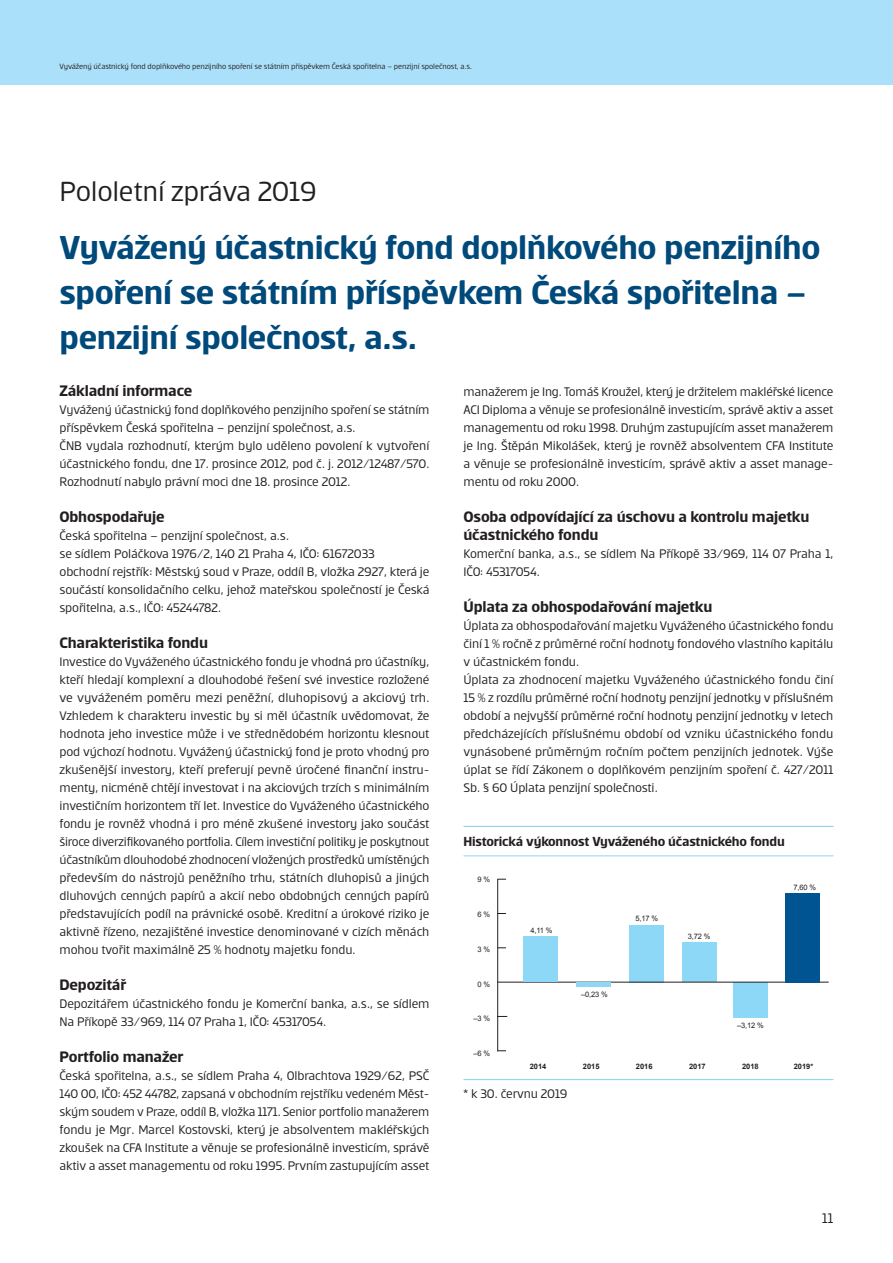
<style>
.page{position:relative;width:893px;height:1263px;background:#fff}
.page>*{position:absolute;margin:0;border:0;box-sizing:border-box;transform-origin:0 0}
.t1{font:700 36px/45px "Erste";letter-spacing:-.01em;color:#00497b}
.t2{font:30px "Erste";letter-spacing:-.01em;color:#231f20}
.t3{font:700 16.5px/18px "Erste";letter-spacing:-.01em;color:#231f20}
.t4{font:15px "Erste";color:#231f20}
.t5{font:700 14.25px "Erste";letter-spacing:-.01em;color:#231f20}
.t6{font:13.5px/18px "Erste";letter-spacing:-.01em;color:#231f20}
.t7{font:8.25px "Erste";letter-spacing:-.01em;color:#231f20}
.t8{font:7.5px "Arial";letter-spacing:-.02em;color:#231f20}
.t9{font:700 7.5px "Arial";color:#231f20}
</style>
<div class="page">
<div style="left:0;top:0;width:893px;height:85px;background:#aae0f9"></div>
<hr style="left:463px;top:826px;width:370px;height:1px;background:#8dd7f7">
<hr style="left:463px;top:855px;width:370px;height:1px;background:#8dd7f7">
<hr style="left:463px;top:1079px;width:370px;height:1px;background:#8dd7f7">
<div style="left:733px;top:982px;width:34px;height:35px;background:#8dd7f7"></div>
<div style="left:629px;top:925px;width:34px;height:57px;background:#8dd7f7"></div>
<div style="left:682px;top:943px;width:34px;height:39px;background:#8dd7f7"></div>
<hr style="left:497px;top:982px;width:332px;height:1px;background:#231f20">
<hr style="left:497px;top:879px;width:1px;height:172px;background:#231f20">
<hr style="left:577px;top:982px;width:34px;height:4px;background:#8dd7f7">
<div style="left:785px;top:893px;width:34px;height:89px;background:#005492"></div>
<div style="left:523px;top:936px;width:34px;height:46px;background:#8dd7f7"></div>
<p class="t7" style="left:60px;top:62px;width:414px">Vyvážený účastnický fond doplňkového penzijního spoření se státním příspěvkem Česká spořitelna – penzijní společnost, a.s.</p>
<h2 class="t2" style="left:60px;top:176px;width:259px">Pololetní zpráva 2019</h2>
<h1 class="t1" style="left:60px;top:224px;width:762px">Vyvážený účastnický fond doplňkového penzijního spoření se státním příspěvkem Česká spořitelna – penzijní společnost, a.s.</h1>
<p class="t3" style="left:60px;top:381px;width:134px">Základní informace</p>
<p class="t6" style="left:60px;top:400px;width:371px">Vyvážený účastnický fond doplňkového penzijního spoření se státním příspěvkem Česká spořitelna – penzijní společnost, a.s.<br>ČNB vydala rozhodnutí, kterým bylo uděleno povolení k vytvoření účastnického fondu, dne 17. prosince 2012, pod č. j. 2012/12487/570.<br>Rozhodnutí nabylo právní moci dne 18. prosince 2012.</p>
<p class="t3" style="left:60px;top:507px;width:107px">Obhospodařuje</p>
<p class="t6" style="left:60px;top:526px;width:371px">Česká spořitelna – penzijní společnost, a.s.<br>se sídlem Poláčkova 1976/2, 140 21 Praha 4, IČO: 61672033<br>obchodní rejstřík: Městský soud v Praze, oddíl B, vložka 2927, která je součástí konsolidačního celku, jehož mateřskou společností je Česká spořitelna, a.s., IČO: 45244782.</p>
<p class="t3" style="left:60px;top:633px;width:150px">Charakteristika fondu</p>
<p class="t6" style="left:60px;top:652px;width:371px;text-align:justify">Investice do Vyváženého účastnického fondu je vhodná pro účastníky, kteří hledají komplexní a dlouhodobé řešení své investice rozložené ve vyváženém poměru mezi peněžní, dluhopisový a akciový trh.<br>Vzhledem k charakteru investic by si měl účastník uvědomovat, že hodnota jeho investice může i ve střednědobém horizontu klesnout pod výchozí hodnotu. Vyvážený účastnický fond je proto vhodný pro zkušenější investory, kteří preferují pevně úročené finanční instru&shy;menty, nicméně chtějí investovat i na akciových trzích s minimálním investičním horizontem tří let. Investice do Vyváženého účastnického fondu je rovněž vhodná i pro méně zkušené investory jako součást široce diverzifikovaného portfolia. Cílem investiční politiky je poskytnout účastníkům dlouhodobé zhodnocení vložených prostředků umístěných především do nástrojů peněžního trhu, státních dluhopisů a jiných dluhových cenných papírů a akcií nebo obdobných cenných papírů představujících podíl na právnické osobě. Kreditní a úrokové riziko je aktivně řízeno, nezajištěné investice denominované v cizích měnách mohou tvořit maximálně 25 % hodnoty majetku fondu.</p>
<p class="t3" style="left:60px;top:975px;width:68px">Depozitář</p>
<p class="t6" style="left:60px;top:994px;width:371px">Depozitářem účastnického fondu je Komerční banka, a.s., se sídlem<br>Na Příkopě 33/969, 114 07 Praha 1, IČO: 45317054.</p>
<p class="t3" style="left:60px;top:1047px;width:125px">Portfolio manažer</p>
<p class="t6" style="left:60px;top:1066px;width:371px;text-align:justify">Česká spořitelna, a.s., se sídlem Praha 4, Olbrachtova 1929/62, PSČ 140 00, IČO: 452 44 782, zapsaná v obchodním rejstříku vedeném Měst&shy;ským soudem v Praze, oddíl B, vložka 1171. Senior portfolio manažerem fondu je Mgr. Marcel Kostovski, který je absolventem makléřských zkoušek na CFA Institute a věnuje se profesionálně investicím, správě aktiv a asset managementu od roku 1995. Prvním zastupujícím asset</p>
<p class="t6" style="left:463px;top:382px;width:371px;text-align:justify">manažerem je Ing. Tomáš Kroužel, který je držitelem makléřské licence ACI Diploma a věnuje se profesionálně investicím, správě aktiv a asset managementu od roku 1998. Druhým zastupujícím asset manažerem je Ing. Štěpán Mikolášek, který je rovněž absolventem CFA Institute a věnuje se profesionálně investicím, správě aktiv a asset manage&shy;mentu od roku 2000.</p>
<p class="t3" style="left:463px;top:507px;width:347px">Osoba odpovídající za úschovu a kontrolu majetku účastnického fondu</p>
<p class="t6" style="left:463px;top:544px;width:371px">Komerční banka, a.s., se sídlem Na Příkopě 33/969, 114 07 Praha 1,<br>IČO: 45317054.</p>
<p class="t3" style="left:463px;top:597px;width:250px">Úplata za obhospodařování majetku</p>
<p class="t6" style="left:463px;top:616px;width:372px">Úplata za obhospodařování majetku Vyváženého účastnického fondu činí 1 % ročně z průměrné roční hodnoty fondového vlastního kapitálu v účastnickém fondu.<br>Úplata za zhodnocení majetku Vyváženého účastnického fondu činí 15 % z rozdílu průměrné roční hodnoty penzijní jednotky v příslušném období a nejvyšší průměrné roční hodnoty penzijní jednotky v letech předcházejících příslušnému období od vzniku účastnického fondu vynásobené průměrným ročním počtem penzijních jednotek. Výše úplat se řídí Zákonem o doplňkovém penzijním spoření č. 427/2011<br>Sb. § 60 Úplata penzijní společnosti.</p>
<p class="t5" style="left:463px;top:834px;width:323px">Historická výkonnost Vyváženého účastnického fondu</p>
<p class="t8" style="left:477px;top:874px;width:14px">9%</p>
<p class="t8" style="left:477px;top:909px;width:14px">6%</p>
<p class="t8" style="left:477px;top:944px;width:14px">3%</p>
<p class="t8" style="left:477px;top:979px;width:14px">0%</p>
<p class="t8" style="left:794px;top:883px;width:24px">7,60 %</p>
<p class="t8" style="left:635px;top:914px;width:24px">5,17 %</p>
<p class="t8" style="left:530px;top:925px;width:24px">4,11 %</p>
<p class="t8" style="left:688px;top:932px;width:24px">3,72 %</p>
<p class="t8" style="left:581px;top:989px;width:28px">–0,23 %</p>
<p class="t8" style="left:473px;top:1014px;width:18px">–3 %</p>
<p class="t8" style="left:737px;top:1020px;width:28px">–3,12 %</p>
<p class="t8" style="left:473px;top:1048px;width:18px">–6 %</p>
<p class="t9" style="left:530px;top:1062px;width:18px">2014</p>
<p class="t9" style="left:583px;top:1062px;width:18px">2015</p>
<p class="t9" style="left:636px;top:1062px;width:18px">2016</p>
<p class="t9" style="left:689px;top:1062px;width:18px">2017</p>
<p class="t9" style="left:742px;top:1062px;width:18px">2018</p>
<p class="t9" style="left:794px;top:1062px;width:21px">2019*</p>
<p class="t6" style="left:463px;top:1084px;width:105px">* k 30. červnu 2019</p>
<p class="t4" style="left:822px;top:1211px;width:13px">11</p>
</div>
